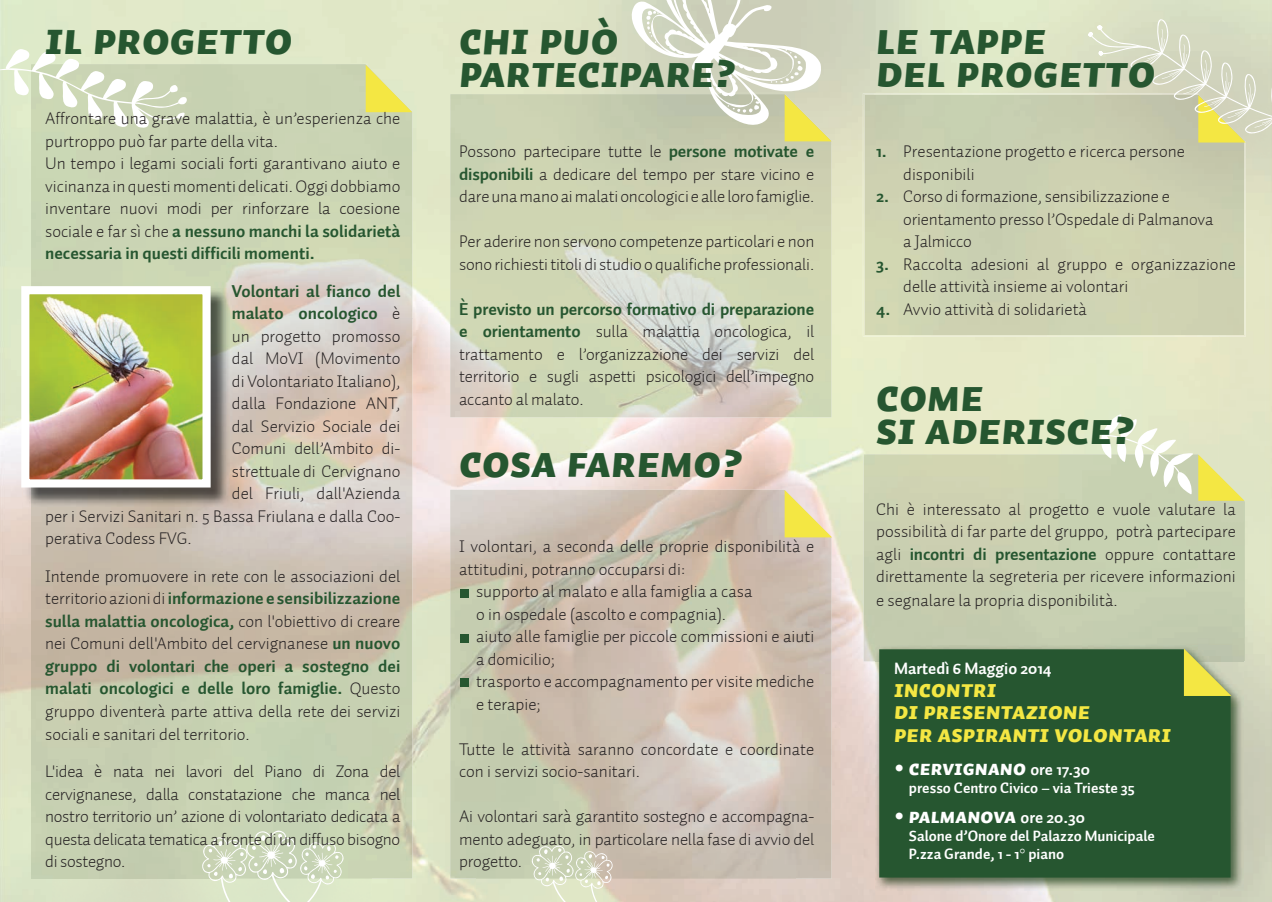
<style>
.page{position:relative;width:1272px;height:902px;background:#fff}
.page>*{position:absolute;margin:0;border:0;box-sizing:border-box;transform-origin:0 0}
.t1{font:45px/33px "Auto 2 Black Italic Sm Cp";color:#265630}
.t2{font:24px/22.5px "Auto 2 Black Italic Sm Cp";color:#f4e743}
.t3{font:21px "Auto 2 Black Italic Sm Cp";color:#fff}
.t4{font:300 17.25px/22.5px "Auto 3";color:#231f20}
.t5{font:700 17.25px "Auto 3";color:#265630}
.t6{font:700 16.5px "Auto 3";color:#fff}
.t7{font:700 15px/18px "Auto 3";color:#fff}
.s1{font-weight:700;color:#265630}
.s2{font-weight:300;color:#231f20}
.s3{font-family:"DIN";font-weight:700}
.s4{font-family:"Auto 3";font-weight:700;font-size:16.5px}
</style>
<div class="page">
<img style="left:371px;top:105px;width:105px;height:796px">
<img style="left:795px;top:105px;width:105px;height:796px">
<img style="left:1245px;top:142px;width:26px;height:16px">
<img style="left:1219px;top:158px;width:52px;height:743px">
<img style="left:476px;top:417px;width:319px;height:72px">
<img style="left:900px;top:890px;width:319px;height:11px">
<img style="left:31px;top:64px;width:381px;height:254px">
<img style="left:222px;top:318px;width:190px;height:560px">
<img style="left:450px;top:94px;width:381px;height:323px">
<div style="left:862px;top:93px;width:383px;height:243px;background:#ced1b1"></div>
<img style="left:863px;top:454px;width:381px;height:207px">
<img style="left:875px;top:645px;width:368px;height:245px">
<div style="left:879px;top:649px;width:351px;height:228px;background:#265630"></div>
<img style="left:450px;top:489px;width:381px;height:389px">
<svg style="left:0;top:49px;width:187px;height:79px"></svg>
<svg style="left:201px;top:830px;width:143px;height:71px;background:#d4dfc3"></svg>
<svg style="left:531px;top:845px;width:82px;height:56px;background:#d7dbc2"></svg>
<img style="left:23px;top:288px;width:207px;height:218px">
<img style="left:30px;top:295px;width:172px;height:183px">
<div style="left:21px;top:286px;width:190px;height:201px;border:8px solid #fff"></div>
<svg style="left:366px;top:65px;width:46px;height:47px;background:#eae785"></svg>
<svg style="left:630px;top:0;width:201px;height:141px"></svg>
<svg style="left:1096px;top:414px;width:148px;height:86px;background:#dee3bd"></svg>
<svg style="left:1183px;top:648px;width:48px;height:48px;background:#d3d175"></svg>
<svg style="left:784px;top:490px;width:48px;height:47px;background:#f1e38d"></svg>
<svg style="left:1087px;top:19px;width:184px;height:123px;background:#d5d7b8"></svg>
<div style="left:460px;top:589px;width:9px;height:8px;background:#265630"></div>
<div style="left:460px;top:634px;width:9px;height:8px;background:#265630"></div>
<div style="left:460px;top:678px;width:9px;height:9px;background:#265630"></div>
<h1 class="t1" style="left:45px;top:25px;width:249px">Il progetto</h1>
<p class="t4" style="left:45px;top:107px;width:357px">Affrontare una grave malattia, è un’esperienza che purtroppo può far parte della vita.<br>Un tempo i legami sociali forti garantivano aiuto e vicinanza in questi momenti delicati. Oggi dobbiamo inventare nuovi modi per rinforzare la coesione sociale e far sì che <span class="s1">a nessuno manchi la solidarietà necessaria in questi difficili momenti.</span></p>
<p class="t5" style="left:232px;top:280px;width:170px">Volontari al fianco del</p>
<p class="t5" style="left:232px;top:302px;width:170px">malato oncologico <span class="s2">è</span></p>
<p class="t4" style="left:232px;top:325px;width:170px">un progetto promosso</p>
<p class="t4" style="left:232px;top:347px;width:170px">dal MoVI (Movimento</p>
<p class="t4" style="left:232px;top:370px;width:170px">di Volontariato Italiano),</p>
<p class="t4" style="left:232px;top:392px;width:170px">dalla Fondazione ANT,</p>
<p class="t4" style="left:232px;top:415px;width:170px">dal Servizio Sociale dei</p>
<p class="t4" style="left:232px;top:437px;width:170px">Comuni dell’Ambito di-</p>
<p class="t4" style="left:232px;top:460px;width:170px">strettuale di Cervignano</p>
<p class="t4" style="left:232px;top:482px;width:170px">del Friuli, dall'Azienda</p>
<p class="t4" style="left:45px;top:505px;width:356px">per i Servizi Sanitari n. 5 Bassa Friulana e dalla Coo-</p>
<p class="t4" style="left:45px;top:527px;width:148px">perativa Codess FVG.</p>
<p class="t4" style="left:45px;top:565px;width:357px;text-align:justify">Intende promuovere in rete con le associazioni del territorio azioni di <span class="s1">informazione e sensibilizzazione sulla malattia oncologica,</span> con l'obiettivo di creare nei Comuni dell'Ambito del cervignanese <span class="s1">un nuovo gruppo di volontari che operi a sostegno dei malati oncologici e delle loro famiglie.</span> Questo gruppo diventerà parte attiva della rete dei servizi sociali e sanitari del territorio.</p>
<p class="t4" style="left:45px;top:760px;width:357px;text-align:justify">L'idea è nata nei lavori del Piano di Zona del cervignanese, dalla constatazione che manca nel nostro territorio un’ azione di volontariato dedicata a questa delicata tematica a fronte di un diffuso bisogno di sostegno.</p>
<h1 class="t1" style="left:459px;top:25px;width:278px">Chi può partecipare?</h1>
<p class="t4" style="left:459px;top:140px;width:357px;text-align:justify">Possono partecipare tutte le <span class="s1">persone motivate e disponibili</span> a dedicare del tempo per stare vicino e dare una mano ai malati oncologici e alle loro famiglie.</p>
<p class="t4" style="left:459px;top:230px;width:357px">Per aderire non servono competenze particolari e non sono richiesti titoli di studio o qualifiche professionali.</p>
<p class="t4" style="left:459px;top:298px;width:357px;text-align:justify"><span class="s1">È previsto un percorso formativo di preparazione e orientamento</span> sulla malattia oncologica, il trattamento e l’organizzazione dei servizi del territorio e sugli aspetti psicologici dell’impegno accanto al malato.</p>
<h1 class="t1" style="left:459px;top:448px;width:285px">COsa faremo?</h1>
<p class="t4" style="left:459px;top:535px;width:357px">I volontari, a seconda delle proprie disponibilità e</p>
<p class="t4" style="left:459px;top:557px;width:228px">attitudini, potranno occuparsi di:</p>
<p class="t4" style="left:476px;top:580px;width:278px">supporto al malato e alla famiglia a casa</p>
<p class="t4" style="left:476px;top:602px;width:251px">o in ospedale (ascolto e compagnia).</p>
<p class="t4" style="left:476px;top:625px;width:340px">aiuto alle famiglie per piccole commissioni e aiuti</p>
<p class="t4" style="left:476px;top:647px;width:80px">a domicilio;</p>
<p class="t4" style="left:476px;top:670px;width:340px">trasporto e accompagnamento per visite mediche</p>
<p class="t4" style="left:476px;top:692px;width:66px">e terapie;</p>
<p class="t4" style="left:459px;top:737px;width:357px">Tutte le attività saranno concordate e coordinate con i servizi socio-sanitari.</p>
<p class="t4" style="left:459px;top:805px;width:357px;text-align:justify">Ai volontari sarà garantito sostegno e accompagna&shy;mento adeguato, in particolare nella fase di avvio del progetto.</p>
<h1 class="t1" style="left:876px;top:25px;width:281px">Le tappe<br>del progetto</h1>
<p class="t4" style="left:903px;top:140px;width:283px;text-indent:-27px"><span class="s1">1.</span> Presentazione progetto e ricerca persone disponibili</p>
<p class="t4" style="left:903px;top:185px;width:312px;text-indent:-27px"><span class="s1">2.</span> Corso di formazione, sensibilizzazione e orientamento presso l’Ospedale di Palmanova a Jalmicco</p>
<p class="t4" style="left:903px;top:253px;width:334px;text-indent:-27px"><span class="s1">3.</span> Raccolta adesioni al gruppo e organizzazione delle attività insieme ai volontari</p>
<p class="t4" style="left:876px;top:298px;width:212px"><span class="s1">4.</span> Avvio attività di solidarietà</p>
<h1 class="t1" style="left:876px;top:382px;width:260px">Come<br>si aderisce?</h1>
<p class="t4" style="left:876px;top:497px;width:361px;text-align:justify">Chi è interessato al progetto e vuole valutare la possibilità di far parte del gruppo, potrà partecipare agli <span class="s1">incontri di presentazione</span> oppure contattare direttamente la segreteria per ricevere informazioni e segnalare la propria disponibilità.</p>
<p class="t6" style="left:894px;top:657px;width:159px">Martedì 6 Maggio 2014</p>
<h2 class="t2" style="left:894px;top:678px;width:279px">incontri<br>di presentazione<br>per aspiranti volontari</h2>
<p class="t3" style="left:894px;top:755px;width:197px"><span class="s3">•</span> cervignano <span class="s4">ore 17.30</span></p>
<p class="t7" style="left:908px;top:778px;width:227px">presso Centro Civico – via Trieste 35</p>
<p class="t3" style="left:894px;top:803px;width:192px"><span class="s3">•</span> palmanova <span class="s4">ore 20.30</span></p>
<p class="t7" style="left:908px;top:826px;width:247px">Salone d’Onore del Palazzo Municipale<br>P.zza Grande, 1 - 1° piano</p>
</div>
